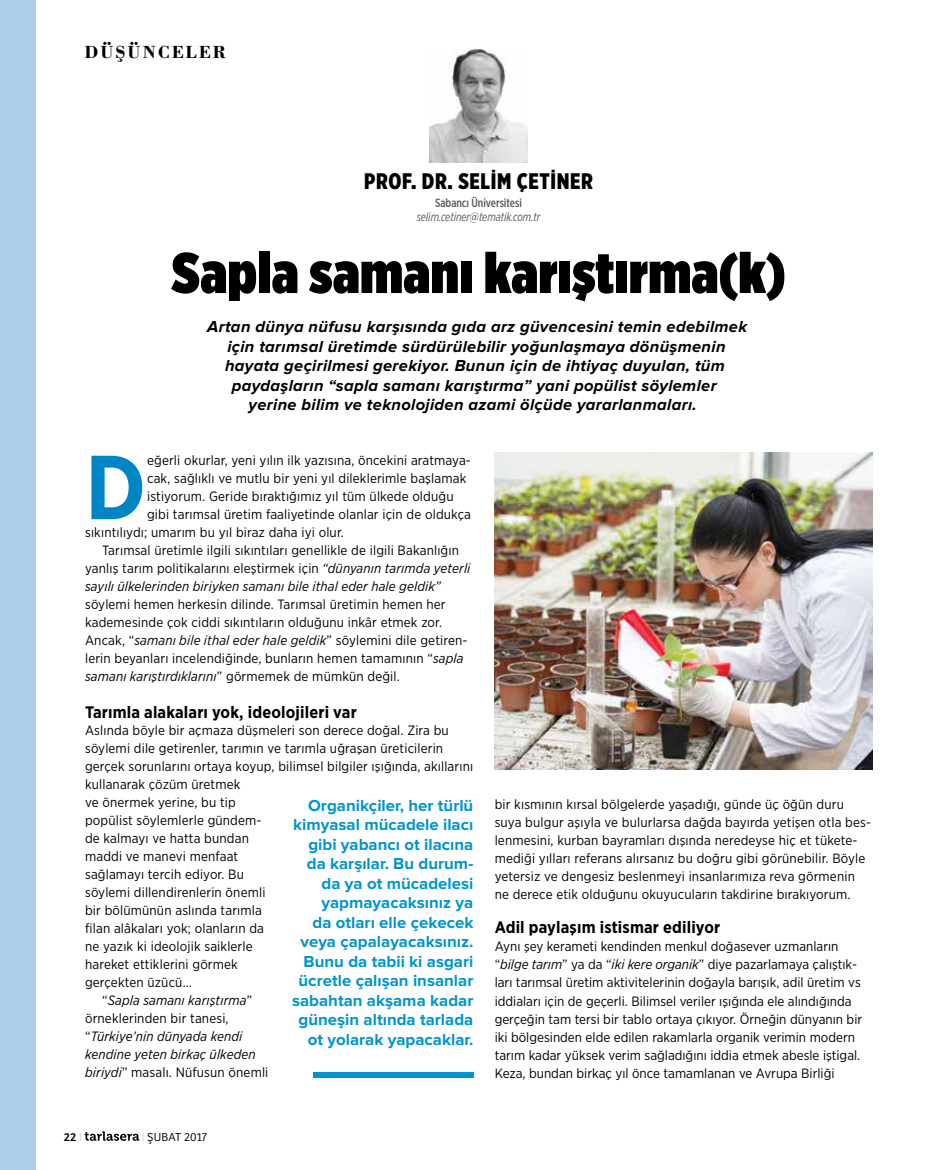
<style>
.page{position:relative;width:936px;height:1170px;background:#fff}
.page>*{position:absolute;margin:0;border:0;box-sizing:border-box;transform-origin:0 0}
.t1{font:700 90.6px "Gotham Narrow";color:#0085c4}
.t2{font:900 57.3px "Gotham X Narrow";letter-spacing:.01em;color:#000}
.t3{font:900 22.5px "Gotham X Narrow";letter-spacing:.03em;color:#000}
.t4{font:18.15px "Bodoni Bold Tr";letter-spacing:.11em;color:#000}
.t5{font:700 16.65px "Gotham Narrow";letter-spacing:.01em;color:#000}
.t6{font:italic 700 16.5px/19.5px "Proxima Nova";letter-spacing:.02em;color:#000;text-align:center}
.t7{font:700 16.5px/19.5px "Proxima Nova";color:#0095cd;text-align:right}
.t8{font:13.5px/18px "Gotham Narrow";letter-spacing:.01em;color:#000}
.t9{font:italic 13.5px "Gotham Narrow";letter-spacing:.01em;color:#000}
.t10{font:italic 12px "Gotham X Narrow";color:#58595b}
.t11{font:500 12px "Gotham X Narrow";color:#58595b}
.t12{font:300 12px "Bree";letter-spacing:.01em;color:#000}
.t13{font:12px "Bree";color:#000}
.s1{font-style:italic}
.s2{font-style:normal}
.s3{font-weight:100;color:#bcbec0}
.s4{font-style:inherit}
</style>
<div class="page">
<div style="left:0;top:0;width:36px;height:1169px;background:#aecee8"></div>
<svg style="left:85px;top:1131px;width:54px;height:9px"></svg>
<img style="left:430px;top:49px;width:97px;height:114px">
<div style="left:313px;top:1071px;width:160px;height:6px;background:#0095cd"></div>
<img style="left:494px;top:453px;width:378px;height:316px">
<h3 class="t4" style="left:84px;top:40px;width:143px">DÜŞÜNCELER</h3>
<h3 class="t3" style="left:364px;top:167px;width:230px">PROF. DR. SELIM ÇETINER</h3>
<p class="t11" style="left:435px;top:195px;width:88px">Sabancı Üniversitesi</p>
<p class="t10" style="left:417px;top:209px;width:125px">selim.cetiner@tematik.com.tr</p>
<h2 class="t2" style="left:172px;top:236px;width:615px">Sapla samanı karıştırma(k)</h2>
<p class="t6" style="left:207px;top:318px;width:541px">Artan dünya nüfusu karşısında gıda arz güvencesini temin edebilmek için tarımsal üretimde sürdürülebilir yoğunlaşmaya dönüşmenin hayata geçirilmesi gerekiyor. Bunun için de ihtiyaç duyulan, tüm paydaşların “sapla samanı karıştırma” yani popülist söylemler<br>yerine bilim ve teknolojiden azami ölçüde yararlanmaları.</p>
<h1 class="t1" style="left:85px;top:429px;width:63px">D</h1>
<p class="t8" style="left:147px;top:451px;width:325px">eğerli okurlar, yeni yılın ilk yazısına, öncekini aratmaya-</p>
<p class="t8" style="left:147px;top:469px;width:321px">cak, sağlıklı ve mutlu bir yeni yıl dileklerimle başlamak</p>
<p class="t8" style="left:147px;top:487px;width:308px">istiyorum. Geride bıraktığımız yıl tüm ülkede olduğu</p>
<p class="t8" style="left:147px;top:505px;width:325px">gibi tarımsal üretim faaliyetinde olanlar için de oldukça</p>
<p class="t8" style="left:85px;top:523px;width:260px">sıkıntılıydı; umarım bu yıl biraz daha iyi olur.</p>
<p class="t8" style="left:102px;top:541px;width:358px">Tarımsal üretimle ilgili sıkıntıları genellikle de ilgili Bakanlığın</p>
<p class="t8" style="left:85px;top:559px;width:387px">yanlış tarım politikalarını eleştirmek için <span class="s1">“dünyanın tarımda yeterli</span></p>
<p class="t9" style="left:85px;top:578px;width:357px">sayılı ülkelerinden biriyken samanı bile ithal eder hale geldik”</p>
<p class="t8" style="left:85px;top:595px;width:384px">söylemi hemen herkesin dilinde. Tarımsal üretimin hemen her kademesinde çok ciddi sıkıntıların olduğunu inkâr etmek zor.<br>Ancak, “<span class="s1">samanı bile ithal eder hale geldik</span>” söylemini dile getiren&shy;lerin beyanları incelendiğinde, bunların hemen tamamının “<span class="s1">sapla samanı karıştırdıklarını</span>” görmemek de mümkün değil.</p>
<p class="t5" style="left:85px;top:701px;width:273px">Tarımla alakaları yok, ideolojileri var</p>
<p class="t8" style="left:85px;top:721px;width:365px">Aslında böyle bir açmaza düşmeleri son derece doğal. Zira bu</p>
<p class="t8" style="left:85px;top:739px;width:359px">söylemi dile getirenler, tarımın ve tarımla uğraşan üreticilerin</p>
<p class="t8" style="left:85px;top:757px;width:389px">gerçek sorunlarını ortaya koyup, bilimsel bilgiler ışığında, akıllarını</p>
<p class="t8" style="left:85px;top:775px;width:157px">kullanarak çözüm üretmek</p>
<p class="t8" style="left:85px;top:793px;width:152px">ve önermek yerine, bu tip</p>
<p class="t8" style="left:85px;top:811px;width:178px">popülist söylemlerle gündem-</p>
<p class="t8" style="left:85px;top:829px;width:165px">de kalmayı ve hatta bundan</p>
<p class="t8" style="left:85px;top:847px;width:155px">maddi ve manevi menfaat</p>
<p class="t8" style="left:85px;top:865px;width:160px">sağlamayı tercih ediyor. Bu</p>
<p class="t8" style="left:85px;top:883px;width:182px">söylemi dillendirenlerin önemli</p>
<p class="t8" style="left:85px;top:901px;width:178px">bir bölümünün aslında tarımla</p>
<p class="t8" style="left:85px;top:919px;width:180px">filan alâkaları yok; olanların da</p>
<p class="t8" style="left:85px;top:937px;width:169px">ne yazık ki ideolojik saiklerle</p>
<p class="t8" style="left:85px;top:955px;width:154px">hareket ettiklerini görmek</p>
<p class="t8" style="left:85px;top:973px;width:108px">gerçekten üzücü...</p>
<p class="t9" style="left:102px;top:992px;width:152px"><span class="s2">“</span>Sapla samanı karıştırma<span class="s2">”</span></p>
<p class="t8" style="left:85px;top:1009px;width:145px">örneklerinden bir tanesi,</p>
<p class="t9" style="left:85px;top:1028px;width:159px"><span class="s2">“</span>Türkiye’nin dünyada kendi</p>
<p class="t9" style="left:85px;top:1046px;width:172px">kendine yeten birkaç ülkeden</p>
<p class="t8" style="left:85px;top:1063px;width:185px"><span class="s1">biriydi</span>” masalı. Nüfusun önemli</p>
<p class="t7" style="left:292px;top:795px;width:183px">Organikçiler, her türlü kimyasal mücadele ilacı gibi yabancı ot ilacına da karşılar. Bu durum&shy;da ya ot mücadelesi yapmayacaksınız ya<br>da otları elle çekecek veya çapalayacaksınız.<br>Bunu da tabii ki asgari ücretle çalışan insanlar sabahtan akşama kadar güneşin altında tarlada ot yolarak yapacaklar.</p>
<p class="t13" style="left:64px;top:1129px;width:19px">22 <span class="s3">I</span></p>
<p class="t12" style="left:142px;top:1129px;width:67px"><span class="s3">I</span> ŞUBAT <span class="s4">2017</span></p>
<p class="t8" style="left:494px;top:794px;width:378px">bir kısmının kırsal bölgelerde yaşadığı, günde üç öğün duru suya bulgur aşıyla ve bulurlarsa dağda bayırda yetişen otla bes&shy;lenmesini, kurban bayramları dışında neredeyse hiç et tükete&shy;mediği yılları referans alırsanız bu doğru gibi görünebilir. Böyle yetersiz ve dengesiz beslenmeyi insanlarımıza reva görmenin ne derece etik olduğunu okuyucuların takdirine bırakıyorum.</p>
<p class="t5" style="left:494px;top:916px;width:227px">Adil paylaşım istismar ediliyor</p>
<p class="t8" style="left:494px;top:937px;width:369px">Aynı şey kerameti kendinden menkul doğasever uzmanların “<span class="s1">bilge tarım</span>” ya da “<span class="s1">iki kere organik</span>” diye pazarlamaya çalıştık&shy;ları tarımsal üretim aktivitelerinin doğayla barışık, adil üretim vs iddiaları için de geçerli. Bilimsel veriler ışığında ele alındığında gerçeğin tam tersi bir tablo ortaya çıkıyor. Örneğin dünyanın bir iki bölgesinden elde edilen rakamlarla organik verimin modern tarım kadar yüksek verim sağladığını iddia etmek abesle iştigal.<br>Keza, bundan birkaç yıl önce tamamlanan ve Avrupa Birliği</p>
</div>
